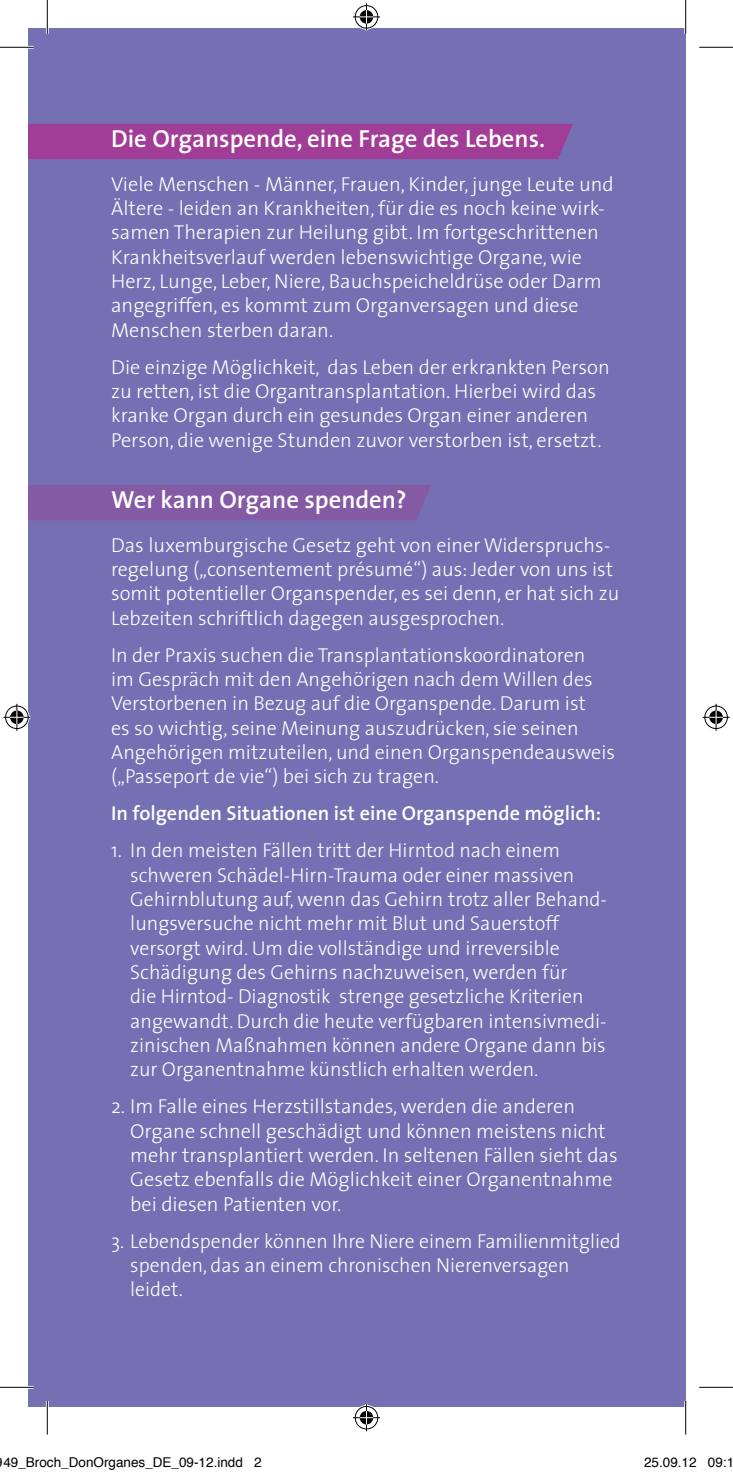
<style>
.page{position:relative;width:733px;height:1474px;background:#fff}
.page>*{position:absolute;margin:0;border:0;box-sizing:border-box;transform-origin:0 0}
.t1{font:600 24.75px "The Sans";color:#fff}
.t2{font:300 20.25px/24.3px "The Sans";color:#fff}
.t3{font:600 20.25px "The Sans";color:#fff}
.t4{font:13.5px "Helvetica";color:#000}
</style>
<div class="page">
<div style="left:28px;top:28px;width:657px;height:1378px;background:#756fb3"></div>
<div style="left:28px;top:485px;width:403px;height:35px;background:#845aa5"></div>
<div style="left:28px;top:124px;width:544px;height:35px;background:#a13d96"></div>
<hr style="left:0;top:46px;width:34px;height:3px;background:#fff">
<hr style="left:0;top:1385px;width:34px;height:3px;background:#fff">
<hr style="left:46px;top:0;width:3px;height:34px;background:#fff">
<hr style="left:46px;top:1400px;width:3px;height:34px;background:#fff">
<hr style="left:684px;top:0;width:2px;height:34px;background:#fff">
<hr style="left:684px;top:1400px;width:2px;height:34px;background:#fff">
<hr style="left:0;top:47px;width:34px;height:1px;background:#000">
<hr style="left:699px;top:47px;width:33px;height:1px;background:#000">
<hr style="left:0;top:1386px;width:34px;height:1px;background:#000">
<hr style="left:699px;top:1386px;width:33px;height:1px;background:#000">
<hr style="left:47px;top:0;width:1px;height:34px;background:#000">
<hr style="left:47px;top:1400px;width:1px;height:34px;background:#000">
<hr style="left:685px;top:0;width:1px;height:34px;background:#000">
<hr style="left:685px;top:1400px;width:1px;height:34px;background:#000">
<svg style="left:353px;top:3px;width:27px;height:27px"></svg>
<svg style="left:353px;top:1404px;width:27px;height:26px"></svg>
<svg style="left:3px;top:703px;width:27px;height:27px"></svg>
<svg style="left:702px;top:703px;width:27px;height:27px"></svg>
<p class="t1" style="left:111px;top:118px;width:435px">Die Organspende, eine Frage des Lebens.</p>
<p class="t2" style="left:111px;top:171px;width:504px">Viele Menschen - Männer, Frauen, Kinder, junge Leute und Ältere - leiden an Krankheiten, für die es noch keine wirk&shy;samen Therapien zur Heilung gibt. Im fortgeschrittenen Krankheitsverlauf werden lebenswichtige Organe, wie Herz, Lunge, Leber, Niere, Bauchspeicheldrüse oder Darm angegriffen, es kommt zum Organversagen und diese Menschen sterben daran.</p>
<p class="t2" style="left:111px;top:354px;width:500px">Die einzige Möglichkeit, das Leben der erkrankten Person zu retten, ist die Organtransplantation. Hierbei wird das kranke Organ durch ein gesundes Organ einer anderen Person, die wenige Stunden zuvor verstorben ist, ersetzt.</p>
<p class="t1" style="left:111px;top:479px;width:297px">Wer kann Organe spenden?</p>
<p class="t2" style="left:111px;top:532px;width:509px">Das luxemburgische Gesetz geht von einer Widerspruchs&shy;regelung („consentement présumé“) aus: Jeder von uns ist somit potentieller Organspender, es sei denn, er hat sich zu Lebzeiten schriftlich dagegen ausgesprochen.</p>
<p class="t2" style="left:111px;top:642px;width:505px">In der Praxis suchen die Transplantationskoordinatoren<br>im Gespräch mit den Angehörigen nach dem Willen des Verstorbenen in Bezug auf die Organspende. Darum ist<br>es so wichtig, seine Meinung auszudrücken, sie seinen Angehörigen mitzuteilen, und einen Organspendeausweis („Passeport de vie“) bei sich zu tragen.</p>
<p class="t3" style="left:111px;top:796px;width:491px">In folgenden Situationen ist eine Organspende möglich:</p>
<p class="t2" style="left:130px;top:837px;width:477px;text-indent:-19px">1. In den meisten Fällen tritt der Hirntod nach einem schweren Schädel-Hirn-Trauma oder einer massiven Gehirnblutung auf, wenn das Gehirn trotz aller Behand&shy;lungsversuche nicht mehr mit Blut und Sauerstoff versorgt wird. Um die vollständige und irreversible Schädigung des Gehirns nachzuweisen, werden für<br>die Hirntod- Diagnostik strenge gesetzliche Kriterien angewandt. Durch die heute verfügbaren intensivmedi&shy;zinischen Maßnahmen können andere Organe dann bis zur Organentnahme künstlich erhalten werden.</p>
<p class="t2" style="left:130px;top:1093px;width:489px;text-indent:-19px">2. Im Falle eines Herzstillstandes, werden die anderen Organe schnell geschädigt und können meistens nicht mehr transplantiert werden. In seltenen Fällen sieht das Gesetz ebenfalls die Möglichkeit einer Organentnahme bei diesen Patienten vor.</p>
<p class="t2" style="left:130px;top:1227px;width:492px;text-indent:-19px">3. Lebendspender können Ihre Niere einem Familienmitglied spenden, das an einem chronischen Nierenversagen leidet.</p>
<p class="t4" style="left:3px;top:1451px;width:260px">49_Broch_DonOrganes_DE_09-12.indd 2</p>
<p class="t4" style="left:643px;top:1451px;width:92px">25.09.12 09:1</p>
</div>
